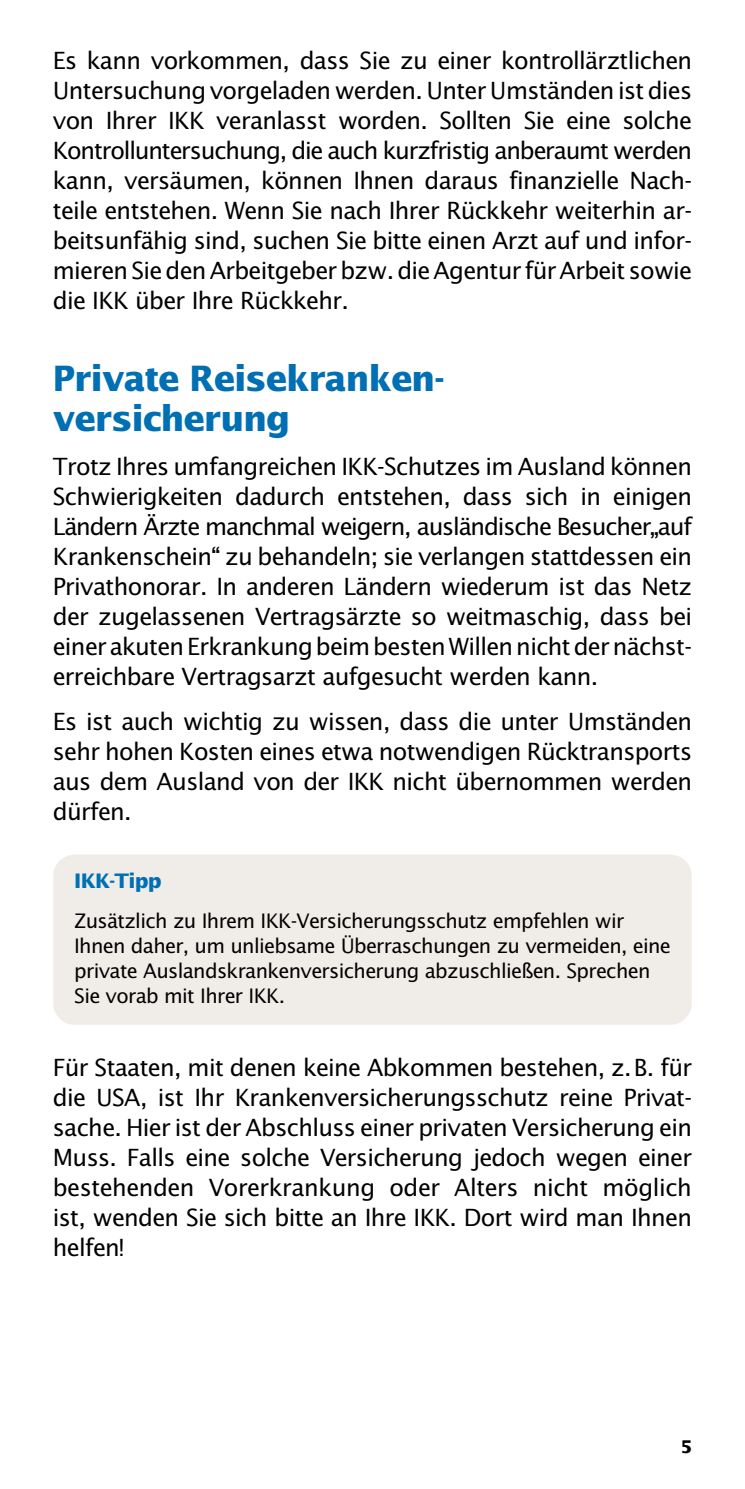
<style>
.page{position:relative;width:745px;height:1489px;background:#fff}
.page>*{position:absolute;margin:0;border:0;box-sizing:border-box;transform-origin:0 0}
.t1{font:35px/40px "IKK Lucida Sans MM Bold";color:#006fb4}
.t2{font:23.75px/30px "IKK Lucida Sans MM Roman";color:#000;text-align:justify}
.t3{font:20px/25px "IKK Lucida Sans MM Roman";color:#000}
.t4{font:20px "IKK Lucida Sans MM Bold";color:#006fb4}
.t5{font:17.5px "IKK Lucida Sans MM Bold";color:#000}
</style>
<div class="page">
<div style="left:53px;top:854px;width:638px;height:170px;background:#f0ede9;border-radius:21px"></div>
<p class="t2" style="left:53px;top:45px;width:639px">Es kann vorkommen, dass Sie zu einer kontrollärztlichen Untersuchung vorgeladen werden. Unter Umständen ist dies von Ihrer IKK veranlasst worden. Sollten Sie eine solche Kontrolluntersuchung, die auch kurzfristig anberaumt werden kann, versäumen, können Ihnen daraus finanzielle Nach&shy;teile entstehen. Wenn Sie nach Ihrer Rückkehr weiterhin ar&shy;beitsunfähig sind, suchen Sie bitte einen Arzt auf und infor&shy;mieren Sie den Arbeitgeber bzw. die Agentur für Arbeit sowie die IKK über Ihre Rückkehr.</p>
<h1 class="t1" style="left:53px;top:358px;width:392px">Private Reisekranken&shy;versicherung</h1>
<p class="t2" style="left:53px;top:451px;width:639px">Trotz Ihres umfangreichen IKK-Schutzes im Ausland können Schwierigkeiten dadurch entstehen, dass sich in einigen Ländern Ärzte manchmal weigern, ausländische Besucher„auf Krankenschein“ zu behandeln; sie verlangen stattdessen ein Privathonorar. In anderen Ländern wiederum ist das Netz der zugelassenen Vertragsärzte so weitmaschig, dass bei einer akuten Erkrankung beim besten Willen nicht der nächst&shy;erreichbare Vertragsarzt aufgesucht werden kann.</p>
<p class="t2" style="left:53px;top:706px;width:639px">Es ist auch wichtig zu wissen, dass die unter Umständen sehr hohen Kosten eines etwa notwendigen Rücktransports aus dem Ausland von der IKK nicht übernommen werden dürfen.</p>
<p class="t4" style="left:74px;top:869px;width:88px">IKK-Tipp</p>
<p class="t3" style="left:74px;top:907px;width:597px">Zusätzlich zu Ihrem IKK-Versicherungsschutz empfehlen wir Ihnen daher, um unliebsame Überraschungen zu vermeiden, eine private Auslandskrankenversicherung abzuschließen. Sprechen Sie vorab mit Ihrer IKK.</p>
<p class="t2" style="left:53px;top:1052px;width:639px">Für Staaten, mit denen keine Abkommen bestehen, z.B. für die USA, ist Ihr Krankenversicherungsschutz reine Privat&shy;sache. Hier ist der Abschluss einer privaten Versicherung ein Muss. Falls eine solche Versicherung jedoch wegen einer bestehenden Vorerkrankung oder Alters nicht möglich ist, wenden Sie sich bitte an Ihre IKK. Dort wird man Ihnen helfen!</p>
<p class="t5" style="left:680px;top:1436px;width:13px">5</p>
</div>
